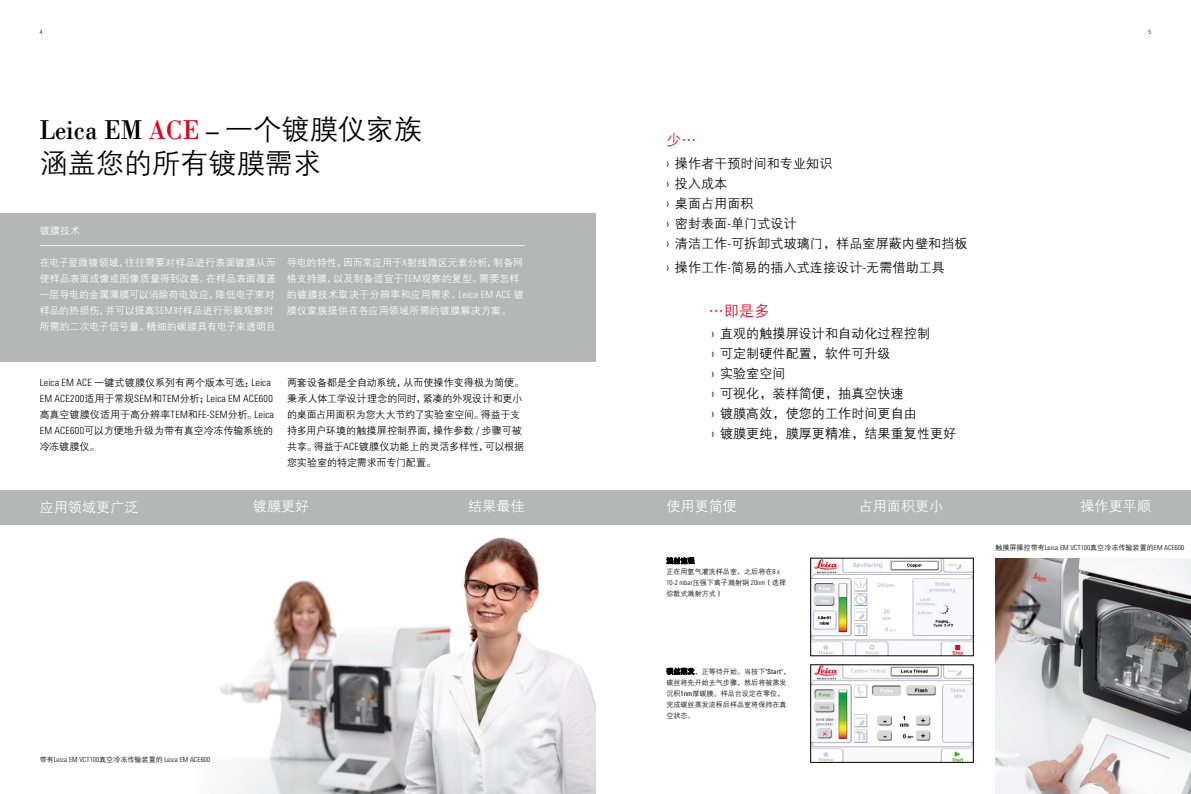
<style>
.page{position:relative;width:1191px;height:794px;background:#fff}
.page>*{position:absolute;margin:0;border:0;box-sizing:border-box;transform-origin:0 0}
.t1{font:28px "Leicana";letter-spacing:.005em;color:#000}
.t2{font:28px "FZZDXJW GB1 0";letter-spacing:.005em;color:#000}
.t3{font:15px "FZZDXJW GB1 0";color:#e60020}
.t4{font:14px "FZZDXJW GB1 0";letter-spacing:.01em;color:#fff}
.t5{font:13px/20px "FZZDXJW GB1 0";letter-spacing:.01em;color:#000}
.t6{font:10px/16px "FZZDXJW GB1 0";color:#000;text-align:justify}
.t7{font:10px/16px "FZZDXJW GB1 0";letter-spacing:.005em;color:#fff}
.t8{font:300 condensed 10px "Univers LT Std";letter-spacing:.025em;color:#000}
.t9{font:7px/11px "FZZDXJW GB1 0";letter-spacing:.01em;color:#000}
.t10{font:300 condensed 7px "Univers LT Std";letter-spacing:.01em;color:#000}
.t11{font:300 condensed 6px "Univers LT Std";color:#000}
.s1{color:#e60020}
.s2{font-family:"FZZDXJW GB1 0"}
.s3{font-family:"Univers LT Std";font-weight:300;font-stretch:condensed}
.s4{font-family:"FZZDXJW GB1 0";font-weight:400;font-stretch:normal}
.s5{font-family:"Univers LT Std";font-stretch:condensed}
</style>
<div class="page">
<div style="left:0;top:490px;width:1191px;height:35px;background:#b5b6b6"></div>
<div style="left:0;top:213px;width:595px;height:149px;background:#b5b6b6"></div>
<img style="left:220px;top:537px;width:375px;height:257px">
<img style="left:995px;top:558px;width:196px;height:236px">
<svg style="left:666px;top:557px;width:29px;height:7px"></svg>
<hr style="left:40px;top:245px;width:484px;height:1px;background:#fff">
<svg style="left:666px;top:668px;width:28px;height:7px"></svg>
<img style="left:812px;top:666px;width:159px;height:94px">
<img style="left:812px;top:560px;width:159px;height:94px">
<p class="t11" style="left:40px;top:28px;width:4px">4</p>
<p class="t11" style="left:1148px;top:28px;width:4px">5</p>
<h1 class="t1" style="left:40px;top:113px;width:384px">Leica EM <span class="s1">ACE</span> – <span class="s2">一个镀膜仪家族</span></h1>
<h1 class="t2" style="left:40px;top:148px;width:283px">涵盖您的所有镀膜需求</h1>
<p class="t7" style="left:40px;top:222px;width:42px">镀膜技术</p>
<p class="t7" style="left:40px;top:254px;width:238px">在电子显微镜领域，往往需要对样品进行表面镀膜从而使样品表面成像或图像质量得到改善。在样品表面覆盖一层导电的金属薄膜可以消除荷电效应，降低电子束对样品的热损伤，并可以提高<span class="s3">SEM</span>对样品进行形貌观察时所需的二次电子信号量。精细的碳膜具有电子束透明且</p>
<p class="t7" style="left:287px;top:254px;width:238px">导电的特性，因而常应用于<span class="s3">X</span>射线微区元素分析，制备网格支持膜，以及制备适宜于<span class="s3">TEM</span>观察的复型。需要怎样的镀膜技术取决于分辨率和应用需求。<span class="s3">Leica EM ACE</span> 镀膜仪家族提供在各应用领域所需的镀膜解决方案。</p>
<p class="t6" style="left:40px;top:374px;width:233px"><span class="s3">Leica EM ACE</span> 一键式镀膜仪系列有两个版本可选：<span class="s3">Leica</span></p>
<p class="t8" style="left:40px;top:392px;width:234px">EM ACE200<span class="s4">适用于常规</span>SEM<span class="s4">和</span>TEM<span class="s4">分析；</span>Leica EM ACE600</p>
<p class="t6" style="left:40px;top:406px;width:236px">高真空镀膜仪适用于高分辨率<span class="s3">TEM</span>和<span class="s3">FE-SEM</span>分析。<span class="s3">Leica EM ACE600</span>可以方便地升级为带有真空冷冻传输系统的冷冻镀膜仪。</p>
<p class="t6" style="left:287px;top:374px;width:239px;text-align:left">两套设备都是全自动系统，从而使操作变得极为简便。秉承人体工学设计理念的同时，紧凑的外观设计和更小的桌面占用面积为您大大节约了实验室空间。得益于支持多用户环境的触摸屏控制界面，操作参数 <span class="s3">/</span> 步骤可被共享。得益于<span class="s3">ACE</span>镀膜仪功能上的灵活多样性，可以根据您实验室的特定需求而专门配置。</p>
<h3 class="t4" style="left:40px;top:499px;width:100px">应用领域更广泛</h3>
<h3 class="t4" style="left:253px;top:499px;width:58px">镀膜更好</h3>
<h3 class="t4" style="left:468px;top:499px;width:58px">结果最佳</h3>
<p class="t10" style="left:40px;top:755px;width:172px"><span class="s4">带有</span>Leica EM VCT100<span class="s4">真空冷冻传输装置的</span> Leica EM ACE600</p>
<h2 class="t3" style="left:666px;top:132px;width:32px">少…</h2>
<h3 class="t5" style="left:666px;top:154px;width:302px"><span class="s3">›</span> 操作者干预时间和专业知识<br><span class="s3">›</span> 投入成本<br><span class="s3">›</span> 桌面占用面积<br><span class="s3">›</span> 密封表面<span class="s3">-</span>单门式设计<br><span class="s3">›</span> 清洁工作<span class="s3">-</span>可拆卸式玻璃门，样品室屏蔽内壁和挡板</h3>
<h3 class="t5" style="left:666px;top:258px;width:280px"><span class="s3">›</span> 操作工作<span class="s3">-</span>简易的插入式连接设计<span class="s3">-</span>无需借助工具</h3>
<h2 class="t3" style="left:709px;top:302px;width:62px">…即是多</h2>
<h3 class="t5" style="left:711px;top:324px;width:246px"><span class="s3">›</span> 直观的触摸屏设计和自动化过程控制<br><span class="s3">›</span> 可定制硬件配置，软件可升级<br><span class="s3">›</span> 实验室空间<br><span class="s3">›</span> 可视化，装样简便，抽真空快速<br><span class="s3">›</span> 镀膜高效，使您的工作时间更自由<br><span class="s3">›</span> 镀膜更纯，膜厚更精准，结果重复性更好</h3>
<h3 class="t4" style="left:666px;top:499px;width:72px">使用更简便</h3>
<h3 class="t4" style="left:858px;top:499px;width:86px">占用面积更小</h3>
<h3 class="t4" style="left:1080px;top:499px;width:72px">操作更平顺</h3>
<p class="t10" style="left:995px;top:543px;width:190px"><span class="s4">触摸屏操控带有</span>Leica EM VCT100<span class="s4">真空冷冻传输装置的</span>EM ACE600</p>
<p class="t9" style="left:666px;top:555px;width:115px">溅射流程<br>正在用氩气灌洗样品室，之后将在<span class="s3">8 x</span></p>
<p class="t10" style="left:666px;top:578px;width:121px">10-2 mbar<span class="s4">压强下离子溅射铜</span> 20nm<span class="s4">（选择</span></p>
<p class="t9" style="left:666px;top:588px;width:58px">弥散式溅射方式）</p>
<p class="t9" style="left:666px;top:666px;width:125px">碳丝蒸发，正等待开始。当按下<span class="s5">"Start"</span>，碳丝将先开始去气步骤，然后将被蒸发沉积<span class="s5">1nm</span>厚碳膜。样品台设定在零位，完成碳丝蒸发流程后样品室将保持在真空状态。</p>
</div>
